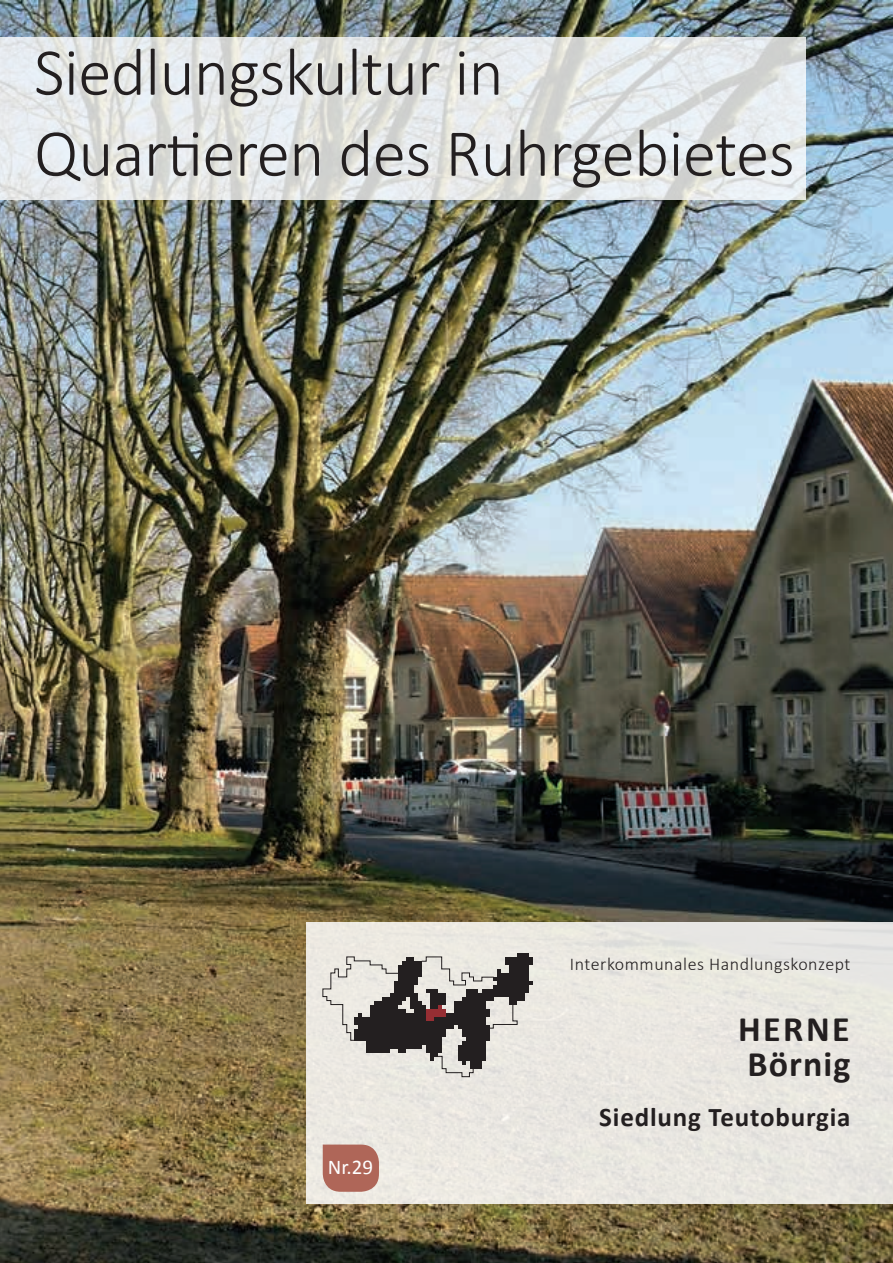
<style>
.page{position:relative;width:893px;height:1263px;background:#fff}
.page>*{position:absolute;margin:0;border:0;box-sizing:border-box;transform-origin:0 0}
.t1{font:300 67.5px/81px "Calibri";letter-spacing:-.01em;color:#231f20}
.t2{font:700 36px/35.7px "Calibri";letter-spacing:.03em;color:#231f20}
.t3{font:700 27px "Calibri";letter-spacing:.03em;color:#231f20}
.t4{font:21px "Calibri";color:#fff}
.t5{font:300 18px "Calibri";letter-spacing:.03em;color:#231f20}
</style>
<div class="page">
<img style="left:0;top:0;width:893px;height:1263px">
<div style="left:306px;top:922px;width:587px;height:281px;background:#eae7e1"></div>
<svg style="left:322px;top:953px;width:211px;height:124px"></svg>
<svg style="left:323px;top:1144px;width:56px;height:48px;background:#b47164"></svg>
<svg style="left:0;top:37px;width:806px;height:163px;background:#e2e4e4"></svg>
<p class="t1" style="left:34px;top:28px;width:762px">Siedlungskultur in<br>Quartieren des Ruhrgebietes</p>
<p class="t5" style="left:570px;top:953px;width:282px">Interkommunales Handlungskonzept</p>
<p class="t4" style="left:328px;top:1154px;width:47px">Nr.29</p>
<p class="t2" style="left:738px;top:1011px;width:114px">HERNE<br>Börnig</p>
<p class="t3" style="left:599px;top:1099px;width:253px">Siedlung Teutoburgia</p>
</div>
